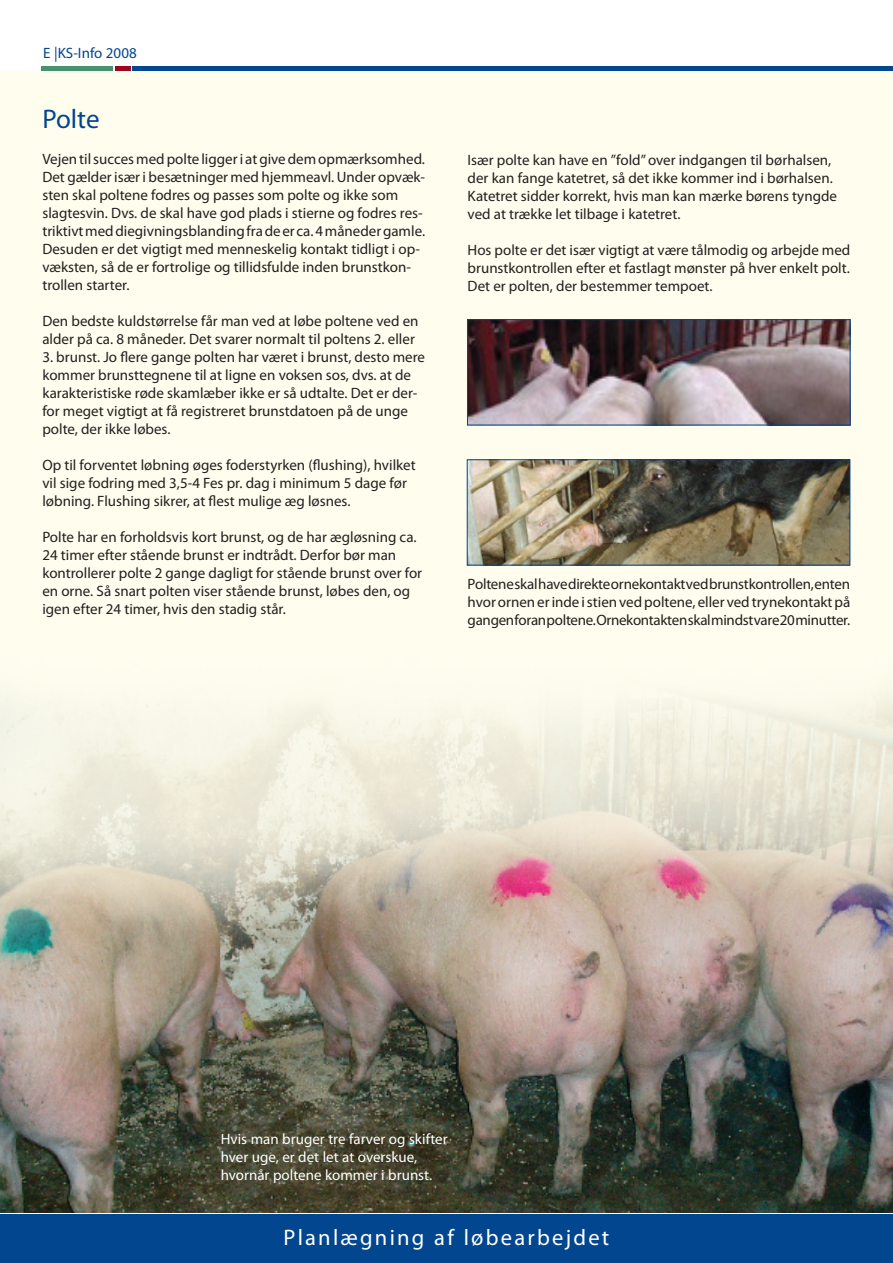
<style>
.page{position:relative;width:893px;height:1263px;background:#fff}
.page>*{position:absolute;margin:0;border:0;box-sizing:border-box;transform-origin:0 0}
.Overskrift{font:27px "Myriad Pro";letter-spacing:-.005em;color:#01468e}
.t1{font:22.5px "Myriad Pro";letter-spacing:.1em;color:#fff}
.Normal{font:15px/18px "Myriad Pro";color:#231f20}
.Normal-2{font:15px "Myriad Pro";color:#fff}
.t2{font:15px "Myriad Pro";color:#01468e}
</style>
<div class="page">
<div style="left:42px;top:66px;width:71px;height:5px;background:#489270"></div>
<div style="left:115px;top:66px;width:15px;height:5px;background:#9d061f"></div>
<div style="left:132px;top:66px;width:761px;height:5px;background:#01468e"></div>
<div style="left:0;top:1210px;width:893px;height:53px;background:#01468e"></div>
<div style="left:0;top:71px;width:893px;height:1142px;background:#fffdee"></div>
<img style="left:0;top:319px;width:893px;height:894px">
<img style="left:469px;top:321px;width:379px;height:102px">
<div style="left:467px;top:319px;width:383px;height:106px;border:1px solid #01468e"></div>
<img style="left:469px;top:461px;width:379px;height:102px">
<div style="left:467px;top:459px;width:383px;height:106px;border:1px solid #01468e"></div>
<p class="t2" style="left:43px;top:44px;width:95px">E |KS-Info 2008</p>
<p class="Overskrift" style="left:42px;top:102px;width:59px">Polte</p>
<p class="Normal" style="left:42px;top:149px;width:384px">Vejen til succes med polte ligger i at give dem opmærksomhed.<br>Det gælder især i besætninger med hjemmeavl. Under opvæk&shy;sten skal poltene fodres og passes som polte og ikke som slagtesvin. Dvs. de skal have god plads i stierne og fodres res&shy;triktivt med diegivningsblanding fra de er ca. 4 måneder gamle.<br>Desuden er det vigtigt med menneskelig kontakt tidligt i op&shy;væksten, så de er fortrolige og tillidsfulde inden brunstkon&shy;trollen starter.</p>
<p class="Normal" style="left:42px;top:311px;width:378px">Den bedste kuldstørrelse får man ved at løbe poltene ved en alder på ca. 8 måneder. Det svarer normalt til poltens 2. eller</p>
<p class="Normal" style="left:42px;top:347px;width:384px">3. brunst. Jo flere gange polten har været i brunst, desto mere kommer brunsttegnene til at ligne en voksen sos, dvs. at de karakteristiske røde skamlæber ikke er så udtalte. Det er der&shy;for meget vigtigt at få registreret brunstdatoen på de unge polte, der ikke løbes.</p>
<p class="Normal" style="left:42px;top:455px;width:375px">Op til forventet løbning øges foderstyrken (flushing), hvilket vil sige fodring med 3,5-4 Fes pr. dag i minimum 5 dage før løbning. Flushing sikrer, at flest mulige æg løsnes.</p>
<p class="Normal" style="left:42px;top:527px;width:381px">Polte har en forholdsvis kort brunst, og de har ægløsning ca.<br>24 timer efter stående brunst er indtrådt. Derfor bør man kontrollerer polte 2 gange dagligt for stående brunst over for en orne. Så snart polten viser stående brunst, løbes den, og igen efter 24 timer, hvis den stadig står.</p>
<p class="Normal" style="left:468px;top:150px;width:371px">Især polte kan have en ”fold” over indgangen til børhalsen, der kan fange katetret, så det ikke kommer ind i børhalsen.<br>Katetret sidder korrekt, hvis man kan mærke børens tyngde ved at trække let tilbage i katetret.</p>
<p class="Normal" style="left:468px;top:240px;width:384px;text-align:justify">Hos polte er det især vigtigt at være tålmodig og arbejde med brunstkontrollen efter et fastlagt mønster på hver enkelt polt.<br>Det er polten, der bestemmer tempoet.</p>
<p class="Normal" style="left:468px;top:575px;width:384px;text-align:justify">Poltene skal have direkte ornekontakt ved brunstkontrollen, enten hvor ornen er inde i stien ved poltene, eller ved trynekontakt på gangen foran poltene. Ornekontakten skal mindst vare 20 minutter.</p>
<p class="Normal-2" style="left:221px;top:1129px;width:228px">Hvis man bruger tre farver og skifter</p>
<p class="Normal-2" style="left:221px;top:1147px;width:198px">hver uge, er det let at overskue,</p>
<p class="Normal-2" style="left:221px;top:1165px;width:213px">hvornår poltene kommer i brunst.</p>
<h2 class="t1" style="left:284px;top:1224px;width:327px">Planlægning af løbearbejdet</h2>
</div>
